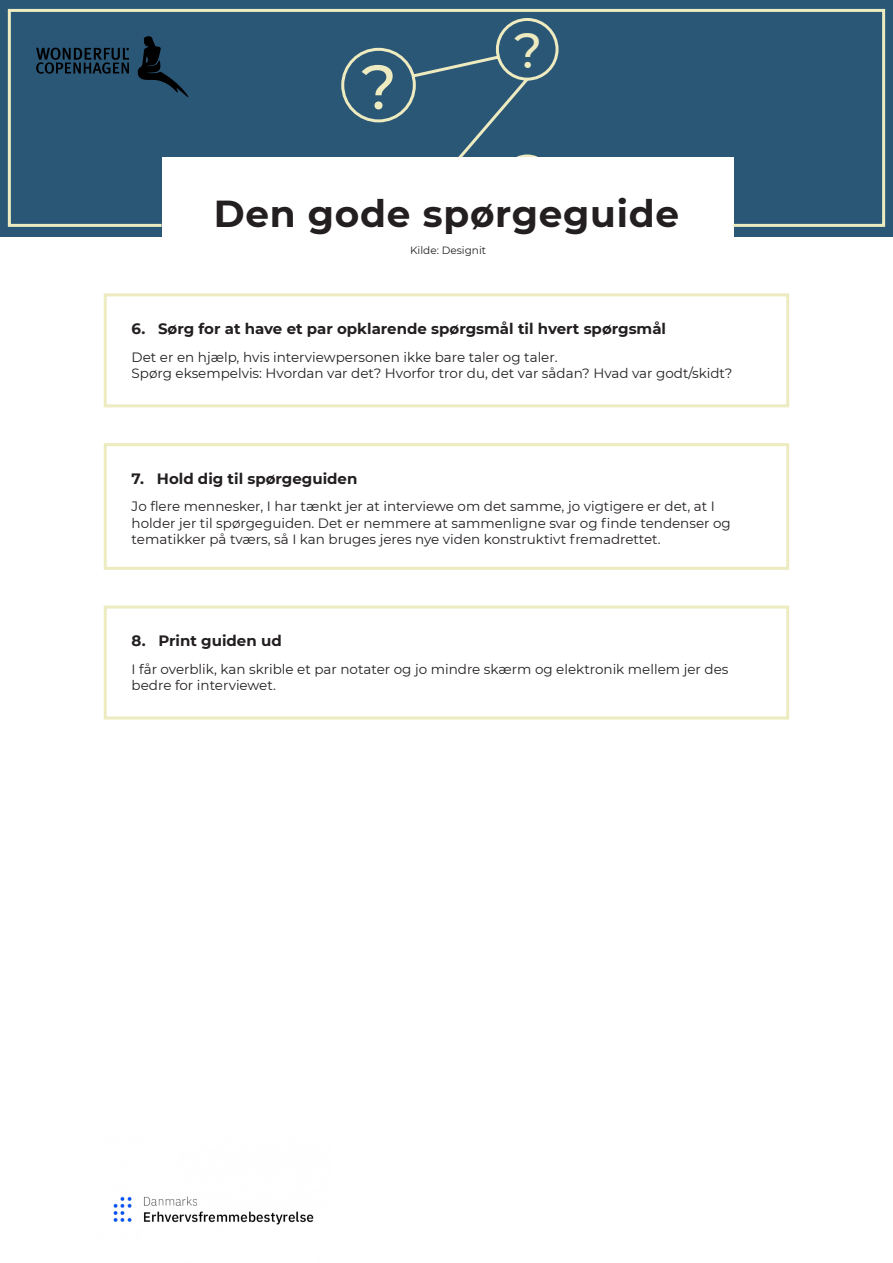
<style>
.page{position:relative;width:893px;height:1263px;background:#fff}
.page>*{position:absolute;margin:0;border:0;box-sizing:border-box;transform-origin:0 0}
.t1{font:500 62.4px "Montserrat";color:#edebbf}
.t2{font:500 49.2px "Montserrat";color:#edebbf}
.t3{font:700 37.5px "Montserrat";letter-spacing:.02em;color:#231f20}
.t4{font:700 15px "Montserrat";color:#231f20}
.t5{font:13.5px/16.2px "Montserrat";color:#231f20}
.t6{font:10.5px "Montserrat";color:#231f20}
</style>
<div class="page">
<div style="left:0;top:0;width:893px;height:236px;background:#2b5777"></div>
<div style="left:162px;top:157px;width:571px;height:177px;background:#fff"></div>
<div style="left:104px;top:293px;width:685px;height:114px;border:3px solid #edebc0"></div>
<div style="left:104px;top:443px;width:685px;height:127px;border:3px solid #edebc0"></div>
<div style="left:104px;top:605px;width:685px;height:114px;border:3px solid #edebc0"></div>
<img style="left:113px;top:1196px;width:201px;height:29px">
<svg style="left:7px;top:8px;width:879px;height:220px"></svg>
<svg style="left:138px;top:36px;width:50px;height:61px"></svg>
<svg style="left:36px;top:47px;width:93px;height:28px"></svg>
<h1 class="t1" style="left:361px;top:43px;width:37px">?</h1>
<h2 class="t2" style="left:514px;top:16px;width:30px">?</h2>
<p class="t3" style="left:214px;top:187px;width:467px">Den gode spørgeguide</p>
<p class="t6" style="left:410px;top:243px;width:77px">Kilde: Designit</p>
<p class="t4" style="left:132px;top:318px;width:536px">6. Sørg for at have et par opklarende spørgsmål til hvert spørgsmål</p>
<p class="t5" style="left:132px;top:348px;width:427px">Det er en hjælp, hvis interviewpersonen ikke bare taler og taler.</p>
<p class="t5" style="left:132px;top:365px;width:602px">Spørg eksempelvis: Hvordan var det? Hvorfor tror du, det var sådan? Hvad var godt/skidt?</p>
<p class="t4" style="left:132px;top:467px;width:227px">7. Hold dig til spørgeguiden</p>
<p class="t5" style="left:132px;top:498px;width:601px">Jo flere mennesker, I har tænkt jer at interviewe om det samme, jo vigtigere er det, at I holder jer til spørgeguiden. Det er nemmere at sammenligne svar og finde tendenser og tematikker på tværs, så I kan bruges jeres nye viden konstruktivt fremadrettet.</p>
<p class="t4" style="left:132px;top:630px;width:152px">8. Print guiden ud</p>
<p class="t5" style="left:132px;top:660px;width:598px">I får overblik, kan skrible et par notater og jo mindre skærm og elektronik mellem jer des bedre for interviewet.</p>
</div>
